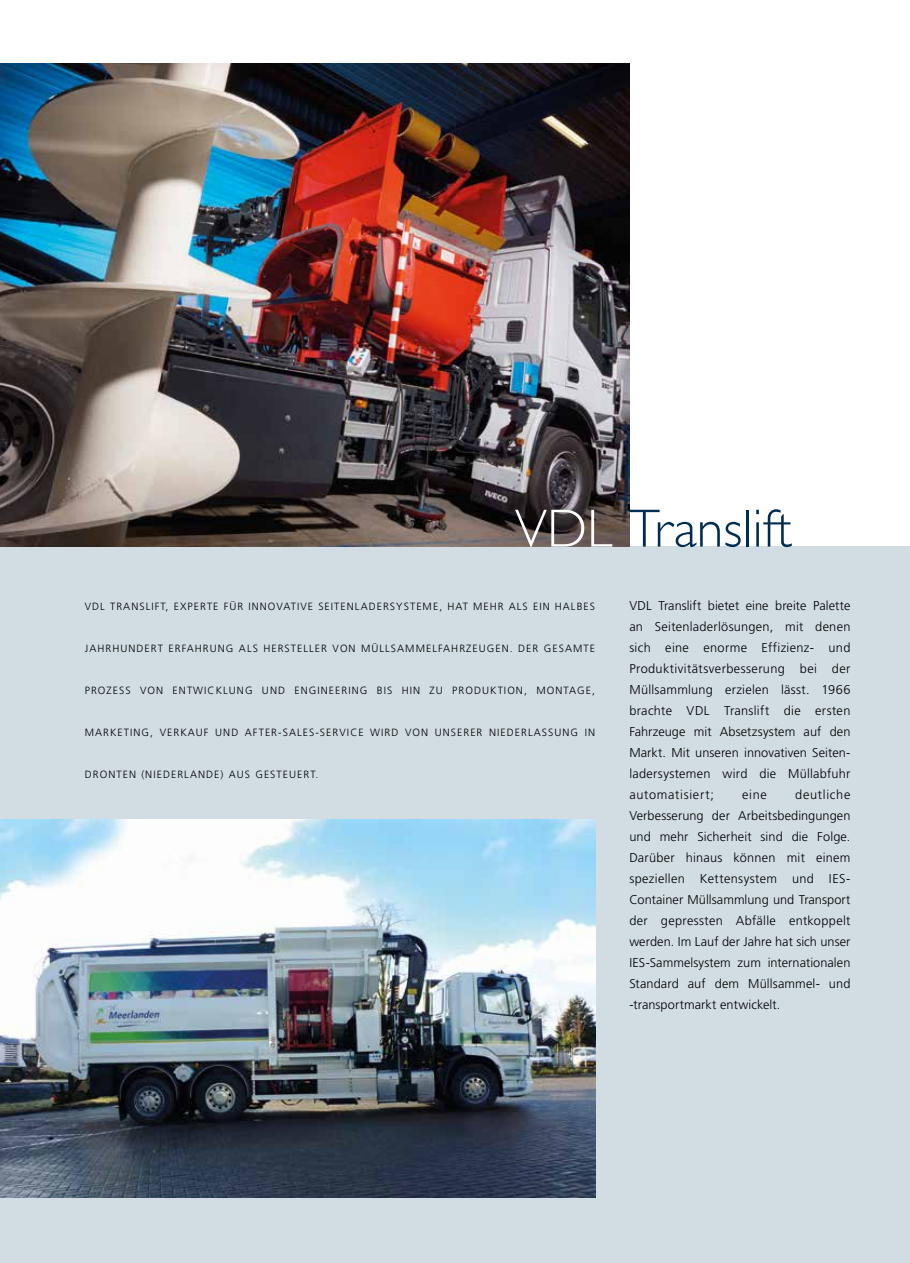
<style>
.page{position:relative;width:910px;height:1263px;background:#fff}
.page>*{position:absolute;margin:0;border:0;box-sizing:border-box;transform-origin:0 0}
.t1{font:300 54px "Gill Sans Std";color:#002c51}
.t2{font:300 12.75px/21px "Frutiger LT Pro";letter-spacing:.015em;color:#000;text-align:justify}
.t3{font:300 10.5px "Frutiger LT Pro";letter-spacing:.1em;color:#000}
.s1{color:#fff}
</style>
<div class="page">
<div style="left:0;top:547px;width:910px;height:716px;background:#d1dce3"></div>
<img style="left:0;top:820px;width:595px;height:378px">
<img style="left:0;top:64px;width:629px;height:482px">
<h1 class="t1" style="left:515px;top:498px;width:278px"><span class="s1">VDL</span> Translift</h1>
<p class="t3" style="left:85px;top:600px;width:512px">VDL TRANSLIFT, EXPERTE FÜR INNOVATIVE SEITENLADERSYSTEME, HAT MEHR ALS EIN HALBES</p>
<p class="t3" style="left:85px;top:642px;width:512px">JAHRHUNDERT ERFAHRUNG ALS HERSTELLER VON MÜLLSAMMELFAHRZEUGEN. DER GESAMTE</p>
<p class="t3" style="left:85px;top:684px;width:512px">PROZESS VON ENTWICKLUNG UND ENGINEERING BIS HIN ZU PRODUKTION, MONTAGE,</p>
<p class="t3" style="left:85px;top:726px;width:512px">MARKETING, VERKAUF UND AFTER-SALES-SERVICE WIRD VON UNSERER NIEDERLASSUNG IN</p>
<p class="t3" style="left:85px;top:768px;width:235px">DRONTEN (NIEDERLANDE) AUS GESTEUERT.</p>
<p class="t2" style="left:629px;top:595px;width:223px">VDL Translift bietet eine breite Palette an Seitenladerlösungen, mit denen sich eine enorme Effizienz- und Produktivitätsverbesserung bei der Müllsammlung erzielen lässt. 1966 brachte VDL Translift die ersten Fahrzeuge mit Absetzsystem auf den Markt. Mit unseren innovativen Seiten&shy;ladersystemen wird die Müllabfuhr automatisiert;</p>
<p class="t2" style="left:629px;top:784px;width:223px;text-indent:166px">deutliche Verbesserung der Arbeitsbedingungen und mehr Sicherheit sind die Folge.<br>Darüber hinaus können mit einem speziellen Kettensystem und IES-Container Müllsammlung und Transport der gepressten Abfälle entkoppelt werden. Im Lauf der Jahre hat sich unser IES-Sammelsystem zum internationalen Standard auf dem Müllsammel- und -transportmarkt entwickelt.</p>
<p class="t2" style="left:742px;top:784px;width:26px">eine</p>
</div>
